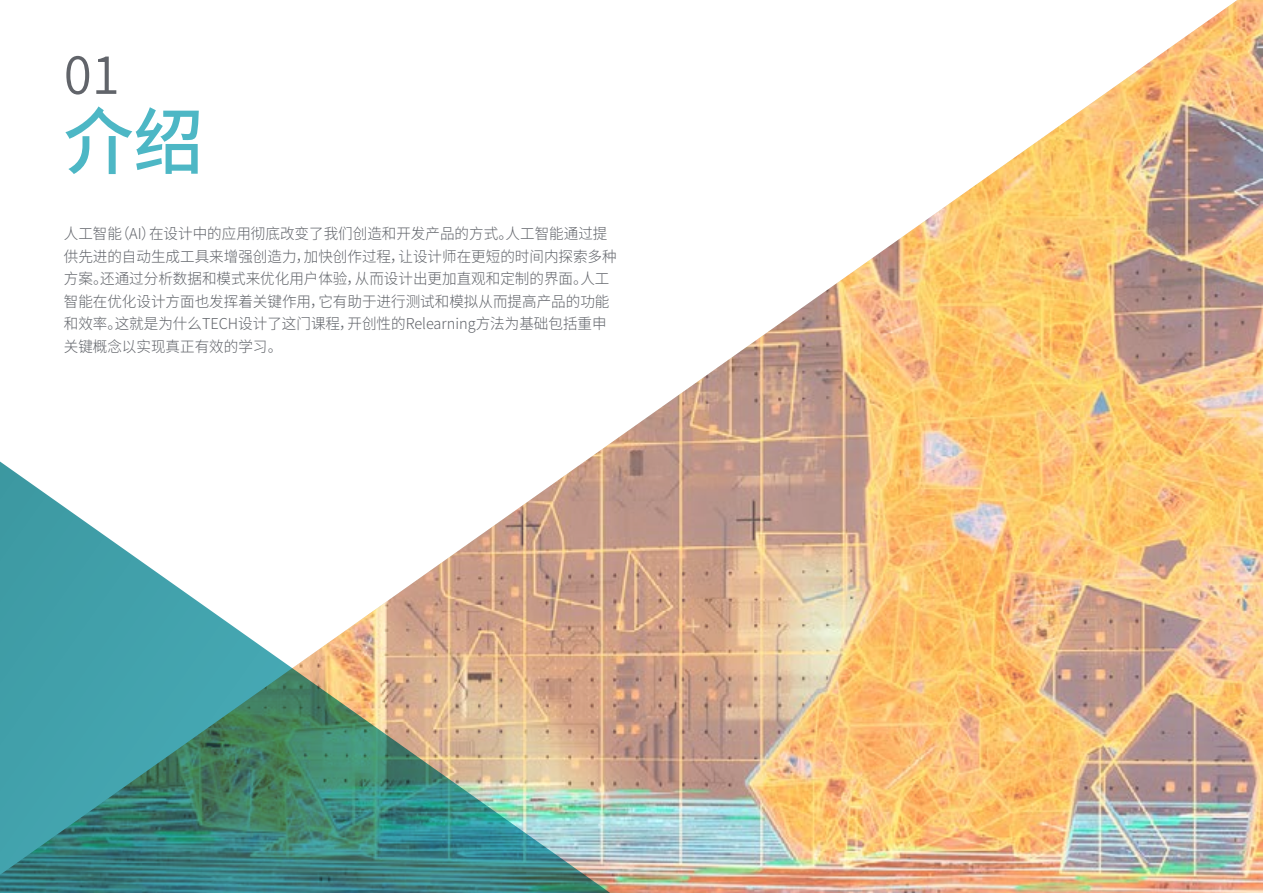
<style>
.page{position:relative;width:1263px;height:893px;background:#fff}
.page>*{position:absolute;margin:0;border:0;box-sizing:border-box;transform-origin:0 0}
.t1{font:500 72px "Source Han Sans CN";color:#4db7c5}
.t2{font:52.5px "Source Han Sans CN";color:#61646a}
.t3{font:300 15px/22.5px "Source Han Sans CN";color:#61646a}
</style>
<div class="page">
<img style="left:607px;top:0;width:656px;height:893px">
<img style="left:0;top:446px;width:640px;height:447px">
<h2 class="t2" style="left:64px;top:45px;width:57px">01</h2>
<h1 class="t1" style="left:64px;top:101px;width:141px">介绍</h1>
<p class="t3" style="left:64px;top:223px;width:554px">人工智能（AI）在设计中的应用彻底改变了我们创造和开发产品的方式。人工智能通过提供先进的自动生成工具来增强创造力，加快创作过程，让设计师在更短的时间内探索多种方案。还通过分析数据和模式来优化用户体验，从而设计出更加直观和定制的界面。人工智能在优化设计方面也发挥着关键作用，它有助于进行测试和模拟从而提高产品的功能和效率。这就是为什么TECH设计了这门课程，开创性的Relearning方法为基础包括重申关键概念以实现真正有效的学习。</p>
</div>
